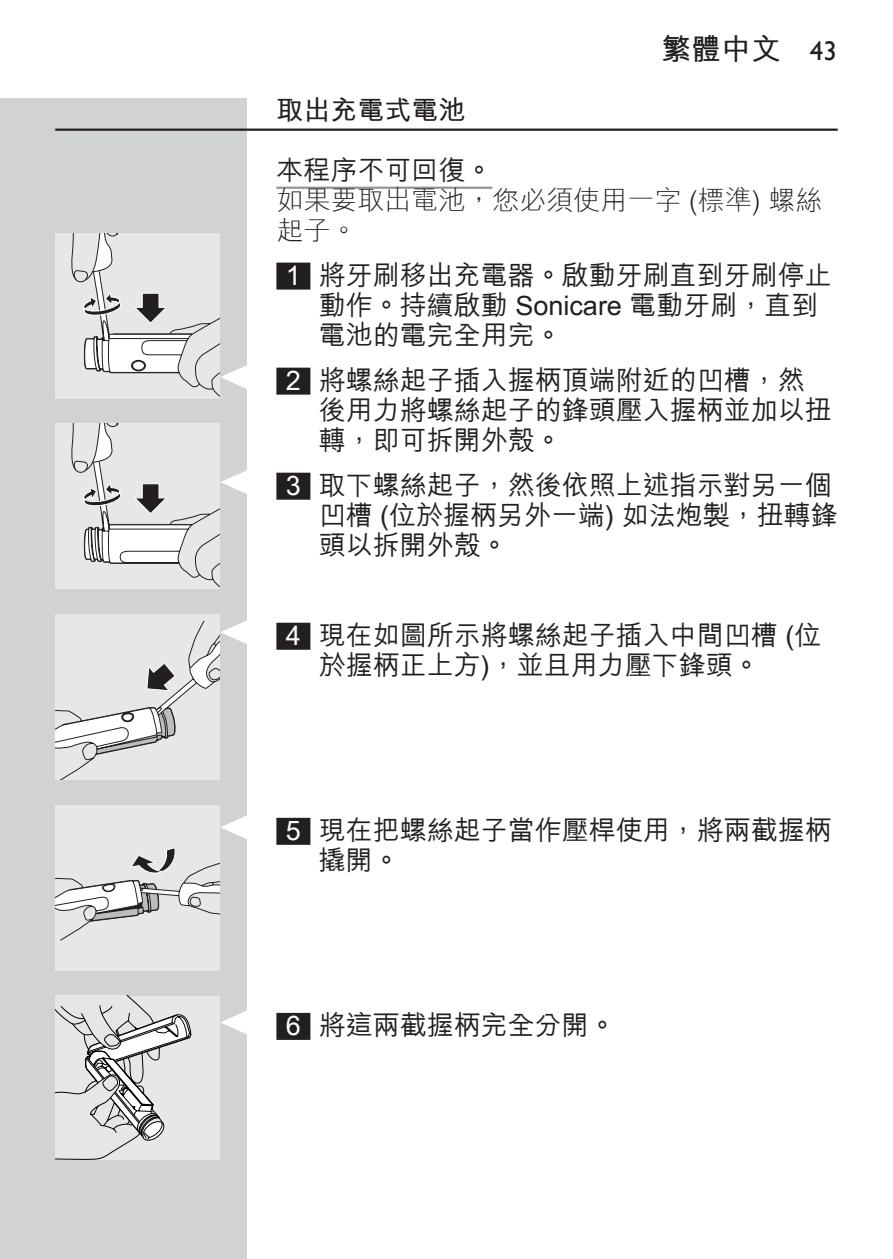
<style>
.page{position:relative;width:893px;height:1259px;background:#fff}
.page>*{position:absolute;margin:0;border:0;box-sizing:border-box;transform-origin:0 0}
.t1{font:700 30px "M Hei B5";color:#231f20}
.t2{font:500 27px/30px "M Hei B5";color:#231f20}
.t3{font:300 27px/30px "M Hei B5";color:#231f20}
.t4{font:700 27px "M Hei B5";color:#231f20}
.s1{font-family:"Gill Sans Alt One WGL";font-weight:400;font-size:27px}
.s2{color:#fff}
</style>
<div class="page">
<div style="left:0;top:98px;width:247px;height:1161px;background:#d1d2d4"></div>
<hr style="left:55px;top:129px;width:783px;height:2px;background:#231f20">
<hr style="left:276px;top:187px;width:216px;height:2px;background:#939598">
<div style="left:276px;top:263px;width:34px;height:27px;background:#231f20"></div>
<div style="left:276px;top:368px;width:34px;height:27px;background:#231f20"></div>
<div style="left:276px;top:473px;width:34px;height:27px;background:#231f20"></div>
<div style="left:276px;top:623px;width:34px;height:27px;background:#231f20"></div>
<div style="left:276px;top:818px;width:34px;height:27px;background:#231f20"></div>
<div style="left:276px;top:1013px;width:34px;height:27px;background:#231f20"></div>
<div style="left:55px;top:233px;width:165px;height:165px;background:#e6e7e9"></div>
<svg style="left:71px;top:233px;width:176px;height:164px"></svg>
<div style="left:55px;top:424px;width:165px;height:165px;background:#e6e7e9"></div>
<svg style="left:71px;top:424px;width:176px;height:164px"></svg>
<svg style="left:55px;top:615px;width:192px;height:164px;background:#dbdbdd"></svg>
<div style="left:55px;top:805px;width:165px;height:165px;background:#e6e7e9"></div>
<svg style="left:55px;top:815px;width:192px;height:126px"></svg>
<svg style="left:221px;top:1010px;width:26px;height:24px"></svg>
<div style="left:55px;top:995px;width:165px;height:164px;background:#e6e7e9"></div>
<svg style="left:55px;top:995px;width:137px;height:165px"></svg>
<p class="t1" style="left:661px;top:34px;width:177px">繁體中文 <span class="s1">43</span></p>
<p class="t4" style="left:276px;top:96px;width:191px">取出充電式電池</p>
<p class="t2" style="left:276px;top:156px;width:218px">本程序不可回復。</p>
<p class="t3" style="left:276px;top:186px;width:547px">如果要取出電池，您必須使用一字 (標準) 螺絲起子。</p>
<p class="t2" style="left:319px;top:261px;width:515px;text-indent:-33px"><span class="s2">1</span> 將牙刷移出充電器。啟動牙刷直到牙刷停止動作。持續啟動 Sonicare 電動牙刷，直到電池的電完全用完。</p>
<p class="t2" style="left:319px;top:366px;width:514px;text-indent:-33px"><span class="s2">2</span> 將螺絲起子插入握柄頂端附近的凹槽，然後用力將螺絲起子的鋒頭壓入握柄並加以扭轉，即可拆開外殼。</p>
<p class="t2" style="left:319px;top:471px;width:520px;text-indent:-33px"><span class="s2">3</span> 取下螺絲起子，然後依照上述指示對另一個凹槽 (位於握柄另外一端) 如法炮製，扭轉鋒頭以拆開外殼。</p>
<p class="t2" style="left:319px;top:621px;width:504px;text-indent:-33px"><span class="s2">4</span> 現在如圖所示將螺絲起子插入中間凹槽 (位於握柄正上方)，並且用力壓下鋒頭。</p>
<p class="t2" style="left:319px;top:816px;width:514px;text-indent:-33px"><span class="s2">5</span> 現在把螺絲起子當作壓桿使用，將兩截握柄撬開。</p>
<p class="t2" style="left:286px;top:1011px;width:332px"><span class="s2">6</span> 將這兩截握柄完全分開。</p>
</div>
